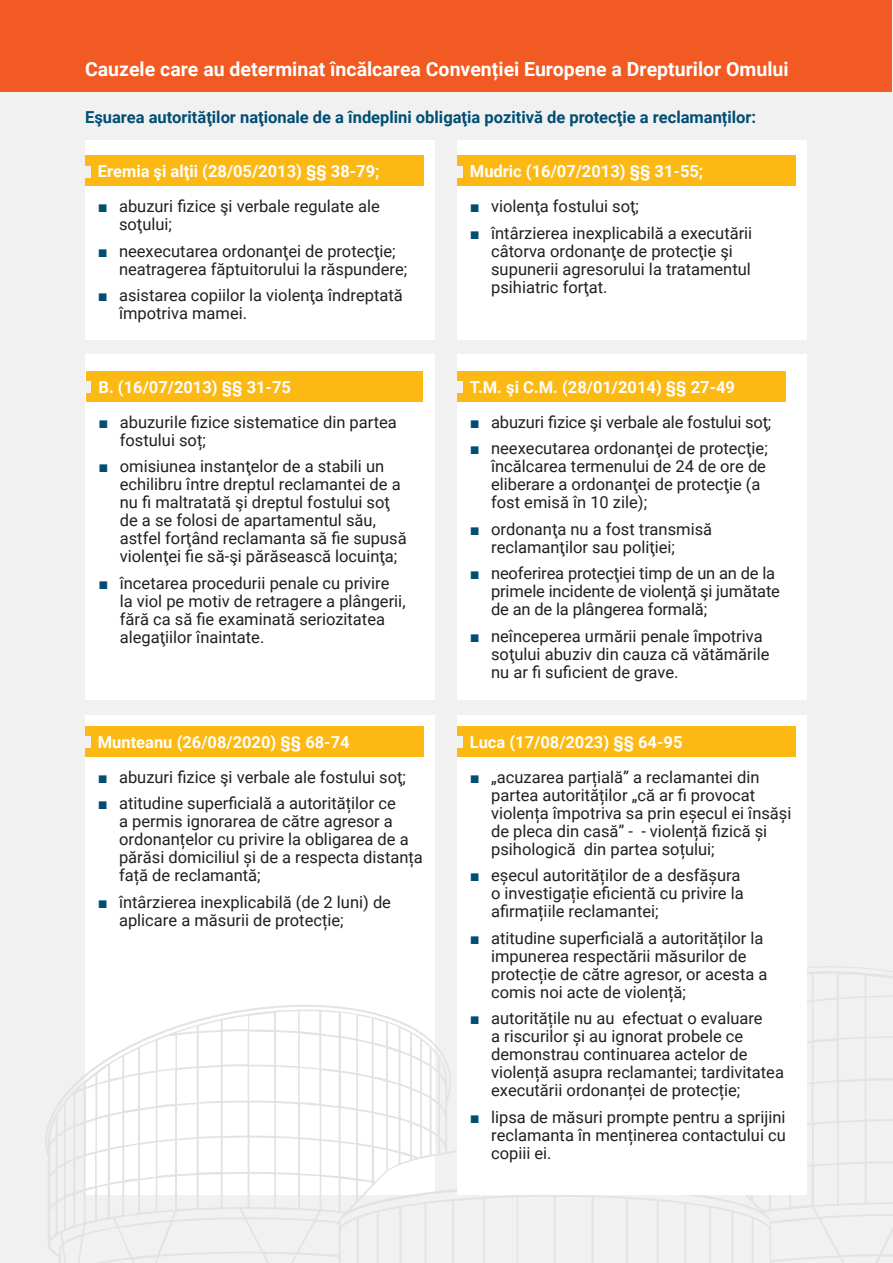
<style>
.page{position:relative;width:893px;height:1263px;background:#f1f1f2}
.page>*{position:absolute;margin:0;border:0;box-sizing:border-box;transform-origin:0 0}
.t1{font:700 19.5px "Roboto";color:#fff}
.t2{font:16.5px/18px "Roboto";color:#231f20}
.t3{font:700 16.5px "Roboto";color:#fff}
.t4{font:700 16.5px "Roboto";color:#004e73}
.s1{font-family:"Arial";color:#004e73}
</style>
<div class="page">
<div style="left:86px;top:140px;width:349px;height:200px;background:#fff"></div>
<div style="left:86px;top:355px;width:349px;height:345px;background:#fff"></div>
<div style="left:457px;top:355px;width:349px;height:345px;background:#fff"></div>
<div style="left:457px;top:140px;width:349px;height:200px;background:#fff"></div>
<div style="left:86px;top:715px;width:349px;height:480px;background:#fff"></div>
<div style="left:85px;top:726px;width:338px;height:30px;background:#fdb913"></div>
<div style="left:85px;top:156px;width:338px;height:30px;background:#fdb913"></div>
<div style="left:457px;top:156px;width:338px;height:30px;background:#fdb913"></div>
<div style="left:86px;top:371px;width:336px;height:30px;background:#fdb913"></div>
<div style="left:457px;top:371px;width:328px;height:30px;background:#fdb913"></div>
<div style="left:1px;top:1px;width:891px;height:91px;background:#f15a22"></div>
<div style="left:79px;top:736px;width:12px;height:11px;background:#f1f1f2"></div>
<div style="left:79px;top:382px;width:12px;height:11px;background:#f1f1f2"></div>
<div style="left:451px;top:382px;width:12px;height:11px;background:#f1f1f2"></div>
<div style="left:79px;top:167px;width:12px;height:11px;background:#f1f1f2"></div>
<div style="left:451px;top:167px;width:12px;height:11px;background:#f1f1f2"></div>
<svg style="left:45px;top:966px;width:848px;height:297px;fill:#f1f1f2"></svg>
<div style="left:457px;top:715px;width:349px;height:480px;background:#fff"></div>
<div style="left:457px;top:726px;width:338px;height:30px;background:#fdb913"></div>
<div style="left:451px;top:736px;width:12px;height:11px;background:#f1f1f2"></div>
<p class="t1" style="left:85px;top:55px;width:705px">Cauzele care au determinat încălcarea Convenției Europene a Drepturilor Omului</p>
<p class="t4" style="left:85px;top:106px;width:673px">Eşuarea autorităţilor naţionale de a îndeplini obligaţia pozitivă de protecţie a reclamanților:</p>
<p class="t3" style="left:98px;top:160px;width:283px">Eremia şi alţii (28/05/2013) §§ 38-79;</p>
<p class="t2" style="left:119px;top:197px;width:262px;text-indent:-21px"><span class="s1">■</span> abuzuri fizice şi verbale regulate ale soţului;</p>
<p class="t2" style="left:119px;top:241px;width:290px;text-indent:-21px"><span class="s1">■</span> neexecutarea ordonanţei de protecţie; neatragerea făptuitorului la răspundere;</p>
<p class="t2" style="left:119px;top:286px;width:285px;text-indent:-21px"><span class="s1">■</span> asistarea copiilor la violenţa îndreptată împotriva mamei.</p>
<p class="t3" style="left:99px;top:375px;width:194px">B. (16/07/2013) §§ 31-75</p>
<p class="t2" style="left:120px;top:412px;width:279px;text-indent:-21px"><span class="s1">■</span> abuzurile fizice sistematice din partea fostului soț;</p>
<p class="t2" style="left:120px;top:457px;width:288px;text-indent:-21px"><span class="s1">■</span> omisiunea instanţelor de a stabili un echilibru între dreptul reclamantei de a nu fi maltratată şi dreptul fostului soţ de a se folosi de apartamentul său, astfel forţând reclamanta să fie supusă violenţei fie să-şi părăsească locuinţa;</p>
<p class="t2" style="left:120px;top:573px;width:287px;text-indent:-21px"><span class="s1">■</span> încetarea procedurii penale cu privire la viol pe motiv de retragere a plângerii, fără ca să fie examinată seriozitatea alegaţiilor înaintate.</p>
<p class="t3" style="left:98px;top:730px;width:253px">Munteanu (26/08/2020) §§ 68-74</p>
<p class="t2" style="left:98px;top:767px;width:310px"><span class="s1">■</span> abuzuri fizice şi verbale ale fostului soţ;</p>
<p class="t2" style="left:119px;top:794px;width:305px;text-indent:-21px"><span class="s1">■</span> atitudine superficială a autorităților ce<br>a permis ignorarea de către agresor a ordonanțelor cu privire la obligarea de a părăsi domiciliul și de a respecta distanța față de reclamantă;</p>
<p class="t2" style="left:119px;top:892px;width:273px;text-indent:-21px"><span class="s1">■</span> întârzierea inexplicabilă (de 2 luni) de aplicare a măsurii de protecție;</p>
<p class="t3" style="left:470px;top:160px;width:235px">Mudric (16/07/2013) §§ 31-55;</p>
<p class="t2" style="left:470px;top:197px;width:171px"><span class="s1">■</span> violenţa fostului soţ;</p>
<p class="t2" style="left:491px;top:223px;width:263px;text-indent:-21px"><span class="s1">■</span> întârzierea inexplicabilă a executării câtorva ordonanţe de protecţie şi supunerii agresorului la tratamentul psihiatric forţat.</p>
<p class="t3" style="left:470px;top:375px;width:267px">T.M. şi C.M. (28/01/2014) §§ 27-49</p>
<p class="t2" style="left:470px;top:412px;width:303px"><span class="s1">■</span> abuzuri fizice şi verbale ale fostului soţ;</p>
<p class="t2" style="left:491px;top:439px;width:278px;text-indent:-21px"><span class="s1">■</span> neexecutarea ordonanţei de protecţie; încălcarea termenului de 24 de ore de eliberare a ordonanţei de protecţie (a fost emisă în 10 zile);</p>
<p class="t2" style="left:491px;top:519px;width:223px;text-indent:-21px"><span class="s1">■</span> ordonanţa nu a fost transmisă reclamanţilor sau poliţiei;</p>
<p class="t2" style="left:491px;top:564px;width:290px;text-indent:-21px"><span class="s1">■</span> neoferirea protecţiei timp de un an de la primele incidente de violenţă şi jumătate de an de la plângerea formală;</p>
<p class="t2" style="left:491px;top:626px;width:280px;text-indent:-21px"><span class="s1">■</span> neînceperea urmării penale împotriva soţului abuziv din cauza că vătămările nu ar fi suficient de grave.</p>
<p class="t3" style="left:470px;top:730px;width:214px">Luca (17/08/2023) §§ 64-95</p>
<p class="t2" style="left:491px;top:767px;width:302px;text-indent:-21px"><span class="s1">■</span> „acuzarea parțială” a reclamantei din partea autorităților „că ar fi provocat violența împotriva sa prin eșecul ei însăși de pleca din casă” - - violență fizică și psihologică din partea soțului;</p>
<p class="t2" style="left:491px;top:866px;width:254px;text-indent:-21px"><span class="s1">■</span> eșecul autorităților de a desfășura o investigație eficientă cu privire la afirmațiile reclamantei;</p>
<p class="t2" style="left:491px;top:928px;width:278px;text-indent:-21px"><span class="s1">■</span> atitudine superficială a autorităților la impunerea respectării măsurilor de protecție de către agresor, or acesta a comis noi acte de violență;</p>
<p class="t2" style="left:491px;top:1009px;width:294px;text-indent:-21px"><span class="s1">■</span> autoritățile nu au efectuat o evaluare<br>a riscurilor și au ignorat probele ce demonstrau continuarea actelor de violență asupra reclamantei; tardivitatea executării ordonanței de protecție;</p>
<p class="t2" style="left:491px;top:1107px;width:296px;text-align:justify;text-indent:-21px"><span class="s1">■</span> lipsa de măsuri prompte pentru a sprijini reclamanta în menținerea contactului cu copiii ei.</p>
</div>
